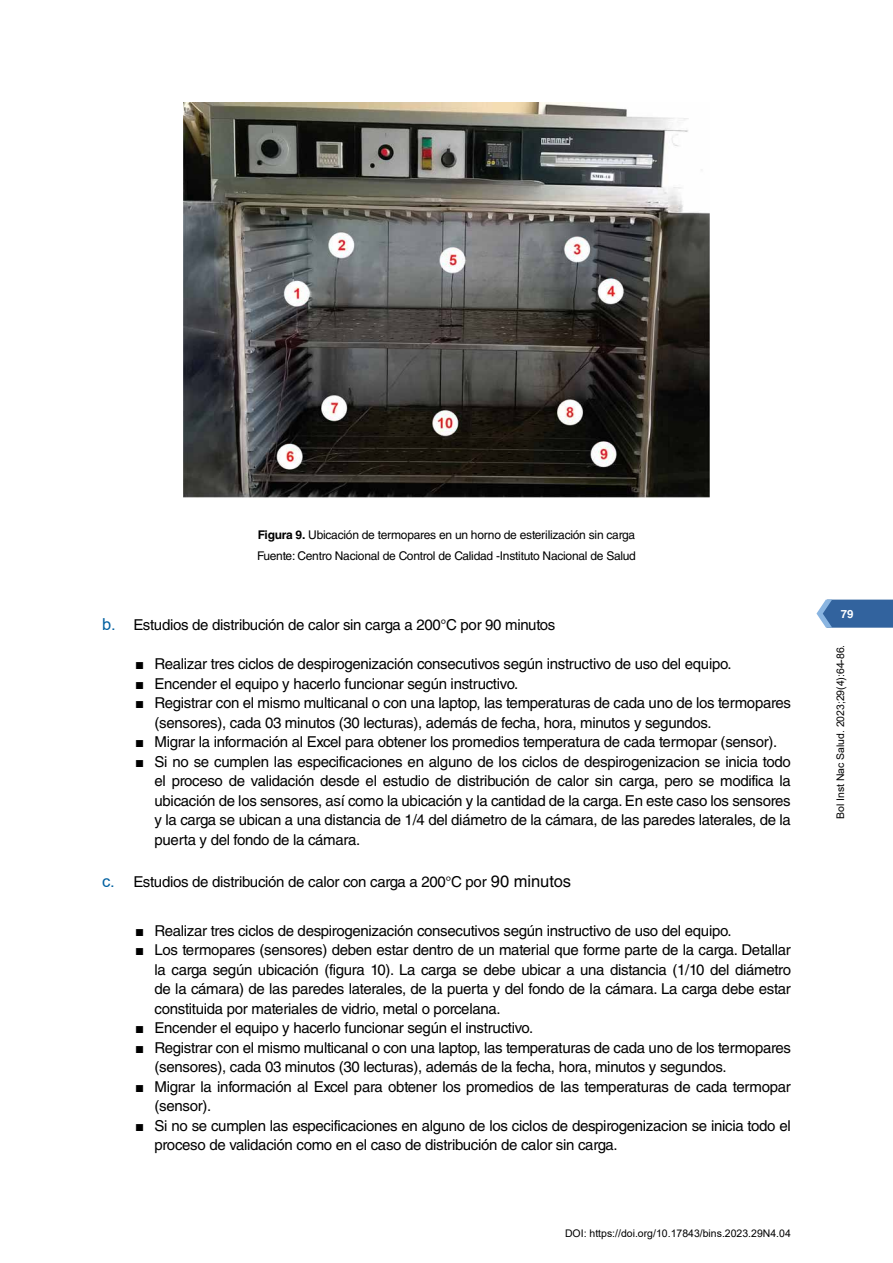
<style>
.page{position:relative;width:893px;height:1263px;background:#fff}
.page>*{position:absolute;margin:0;border:0;box-sizing:border-box;transform-origin:0 0}
.t1{font:15px/19.5px "Helvetica LT Std";letter-spacing:-.02em;color:#000}
.t2{font:12px/21px "Helvetica LT Std";letter-spacing:-.02em;color:#000}
.t3{font:700 11.4px "Helvetica LT Std";color:#fff}
.t4{font:10.5px "Arial";color:#000}
.s1{font-weight:700}
.s2{font-family:"Arial";font-size:16.5px;color:#0060a0}
.s3{font-family:"Arial"}
.s4{font-size:16.5px}
</style>
<div class="page">
<svg style="left:816px;top:600px;width:77px;height:28px;background:#4875aa"></svg>
<img style="left:184px;top:102px;width:525px;height:396px">
<p class="t2" style="left:257px;top:524px;width:380px"><span class="s1">Figura 9.</span> Ubicación de termopares en un horno de esterilización sin carga<br>Fuente: Centro Nacional de Control de Calidad -Instituto Nacional de Salud</p>
<p class="t1" style="left:102px;top:615px;width:455px"><span class="s2">b.</span> Estudios de distribución de calor sin carga a 200°C por 90 minutos</p>
<p class="t1" style="left:135px;top:654px;width:598px"><span class="s3">■</span> Realizar tres ciclos de despirogenización consecutivos según instructivo de uso del equipo.</p>
<p class="t1" style="left:135px;top:673px;width:385px"><span class="s3">■</span> Encender el equipo y hacerlo funcionar según instructivo.</p>
<p class="t1" style="left:155px;top:693px;width:638px;text-indent:-20px"><span class="s3">■</span> Registrar con el mismo multicanal o con una laptop, las temperaturas de cada uno de los termopares (sensores), cada 03 minutos (30 lecturas), además de fecha, hora, minutos y segundos.</p>
<p class="t1" style="left:135px;top:732px;width:644px"><span class="s3">■</span> Migrar la información al Excel para obtener los promedios temperatura de cada termopar (sensor).</p>
<p class="t1" style="left:155px;top:751px;width:638px;text-align:justify;text-indent:-20px"><span class="s3">■</span> Si no se cumplen las especificaciones en alguno de los ciclos de despirogenizacion se inicia todo el proceso de validación desde el estudio de distribución de calor sin carga, pero se modifica la ubicación de los sensores, así como la ubicación y la cantidad de la carga. En este caso los sensores y la carga se ubican a una distancia de 1/4 del diámetro de la cámara, de las paredes laterales, de la puerta y del fondo de la cámara.</p>
<p class="t1" style="left:102px;top:871px;width:471px"><span class="s2">c.</span> Estudios de distribución de calor con carga a 200°C por <span class="s4">90 minutos</span></p>
<p class="t1" style="left:135px;top:921px;width:598px"><span class="s3">■</span> Realizar tres ciclos de despirogenización consecutivos según instructivo de uso del equipo.</p>
<p class="t1" style="left:155px;top:940px;width:638px;text-align:justify;text-indent:-20px"><span class="s3">■</span> Los termopares (sensores) deben estar dentro de un material que forme parte de la carga. Detallar la carga según ubicación (figura 10). La carga se debe ubicar a una distancia (1/10 del diámetro de la cámara) de las paredes laterales, de la puerta y del fondo de la cámara. La carga debe estar constituida por materiales de vidrio, metal o porcelana.</p>
<p class="t1" style="left:135px;top:1018px;width:400px"><span class="s3">■</span> Encender el equipo y hacerlo funcionar según el instructivo.</p>
<p class="t1" style="left:155px;top:1038px;width:638px;text-indent:-20px"><span class="s3">■</span> Registrar con el mismo multicanal o con una laptop, las temperaturas de cada uno de los termopares (sensores), cada 03 minutos (30 lecturas), además de la fecha, hora, minutos y segundos.</p>
<p class="t1" style="left:155px;top:1077px;width:638px;text-indent:-20px"><span class="s3">■</span> Migrar la información al Excel para obtener los promedios de las temperaturas de cada termopar (sensor).</p>
<p class="t1" style="left:155px;top:1116px;width:638px;text-indent:-20px"><span class="s3">■</span> Si no se cumplen las especificaciones en alguno de los ciclos de despirogenizacion se inicia todo el proceso de validación como en el caso de distribución de calor sin carga.</p>
<p class="t4" style="left:565px;top:1225px;width:227px">DOI: https://doi.org/10.17843/bins.2023.29N4.04</p>
<p class="t3" style="left:841px;top:607px;width:14px">79</p>
<p class="t4" style="left:833px;top:818px;width:175px;rotate:-90deg">Bol Inst Nac Salud. 2023;29(4):64-86.</p>
</div>
